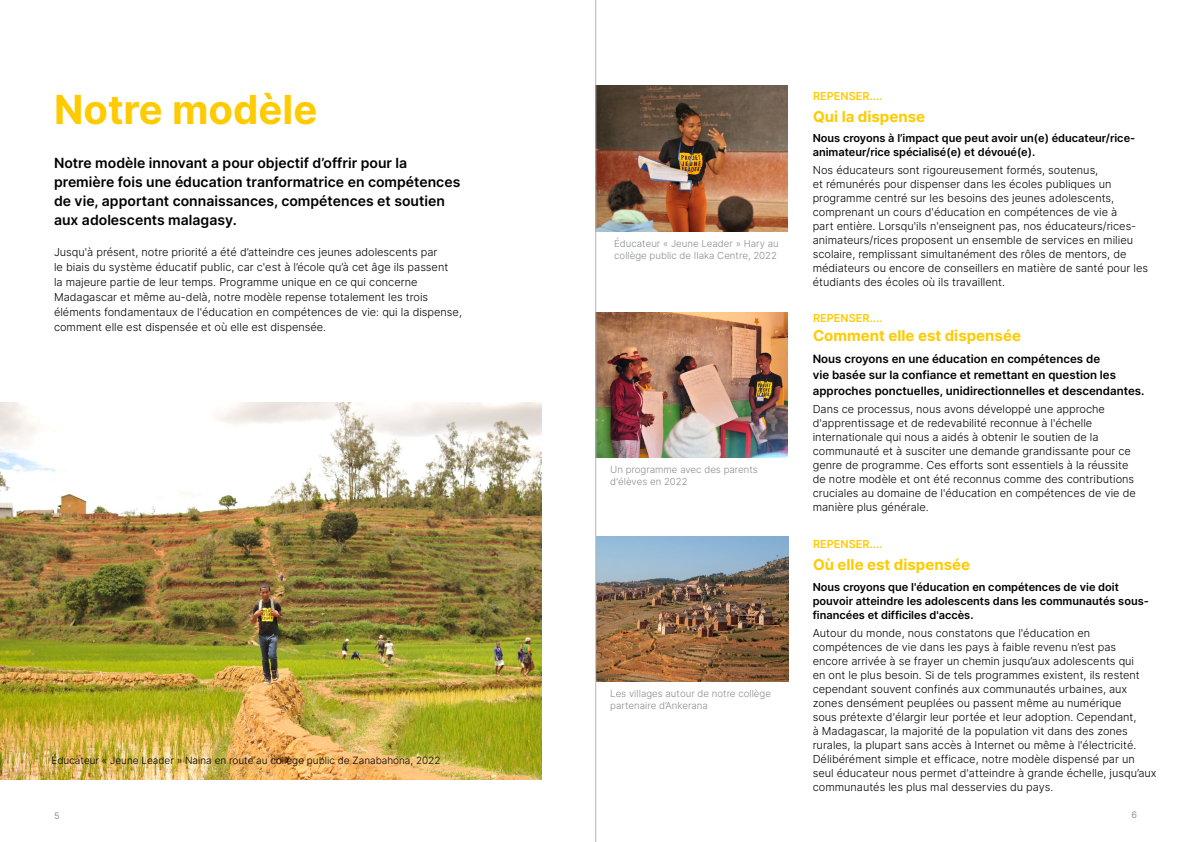
<style>
.page{position:relative;width:1191px;height:842px;background:#fff}
.page>*{position:absolute;margin:0;border:0;box-sizing:border-box;transform-origin:0 0}
.t1{font:700 40px "Inter";color:#fecb00}
.t2{font:700 15px "Inter";color:#fecb00}
.t3{font:600 14px/19px "Inter";color:#000}
.t4{font:600 11.5px/16px "Inter";color:#000}
.t5{font:300 11px/14px "Inter";color:#000}
.t6{font:600 11px/14px "Inter";color:#000}
.t7{font:600 11px "Inter";color:#fecb00}
.t8{font:300 10px "Inter";color:#000}
.t9{font:300 9.7px/11.6px "Inter";color:#8a8c8e}
.t10{font:9px "Inter";color:#8a8c8e}
</style>
<div class="page">
<img style="left:0;top:402px;width:541px;height:377px">
<img style="left:596px;top:86px;width:191px;height:145px">
<img style="left:596px;top:312px;width:191px;height:146px">
<img style="left:596px;top:536px;width:192px;height:146px">
<hr style="left:595px;top:0;width:1px;height:842px;background:#b3b5b8">
<h1 class="t1" style="left:54px;top:80px;width:265px">Notre modèle</h1>
<p class="t3" style="left:54px;top:153px;width:408px">Notre modèle innovant a pour objectif d’offrir pour la première fois une éducation tranformatrice en compétences de vie, apportant connaissances, compétences et soutien aux adolescents malagasy.</p>
<p class="t5" style="left:54px;top:244px;width:409px;line-height:15px">Jusqu'à présent, notre priorité a été d’atteindre ces jeunes adolescents par<br>le biais du système éducatif public, car c'est à l’école qu’à cet âge ils passent<br>la majeure partie de leur temps. Programme unique en ce qui concerne Madagascar et même au-delà, notre modèle repense totalement les trois éléments fondamentaux de l'éducation en compétences de vie: qui la dispense, comment elle est dispensée et où elle est dispensée.</p>
<p class="t8" style="left:51px;top:753px;width:390px">Éducateur « Jeune Leader » Naina en route au collège public de Zanabahona, 2022</p>
<p class="t9" style="left:614px;top:238px;width:166px">Éducateur « Jeune Leader » Hary au collège public de Ilaka Centre, 2022</p>
<p class="t9" style="left:610px;top:464px;width:149px">Un programme avec des parents d'élèves en 2022</p>
<p class="t9" style="left:610px;top:688px;width:162px">Les villages autour de notre collège partenaire d’Ankerana</p>
<p class="t7" style="left:813px;top:88px;width:71px">REPENSER....</p>
<h2 class="t2" style="left:813px;top:105px;width:114px">Qui la dispense</h2>
<p class="t6" style="left:812px;top:131px;width:324px">Nous croyons à l’impact que peut avoir un(e) éducateur/rice&shy;animateur/rice spécialisé(e) et dévoué(e).</p>
<p class="t5" style="left:812px;top:163px;width:337px">Nos éducateurs sont rigoureusement formés, soutenus,<br>et rémunérés pour dispenser dans les écoles publiques un programme centré sur les besoins des jeunes adolescents, comprenant un cours d'éducation en compétences de vie à<br>part entière. Lorsqu'ils n'enseignent pas, nos éducateurs/rices&shy;animateurs/rices proposent un ensemble de services en milieu scolaire, remplissant simultanément des rôles de mentors, de médiateurs ou encore de conseillers en matière de santé pour les étudiants des écoles où ils travaillent.</p>
<p class="t7" style="left:813px;top:310px;width:71px">REPENSER....</p>
<h2 class="t2" style="left:813px;top:325px;width:209px">Comment elle est dispensée</h2>
<p class="t4" style="left:812px;top:350px;width:333px">Nous croyons en une éducation en compétences de<br>vie basée sur la confiance et remettant en question les approches ponctuelles, unidirectionnelles et descendantes.</p>
<p class="t5" style="left:812px;top:402px;width:325px">Dans ce processus, nous avons développé une approche d'apprentissage et de redevabilité reconnue à l'échelle internationale qui nous a aidés à obtenir le soutien de la communauté et à susciter une demande grandissante pour ce genre de programme. Ces efforts sont essentiels à la réussite de notre modèle et ont été reconnus comme des contributions cruciales au domaine de l'éducation en compétences de vie de manière plus générale.</p>
<p class="t7" style="left:813px;top:536px;width:71px">REPENSER....</p>
<h2 class="t2" style="left:813px;top:553px;width:159px">Où elle est dispensée</h2>
<p class="t6" style="left:812px;top:579px;width:338px">Nous croyons que l'éducation en compétences de vie doit pouvoir atteindre les adolescents dans les communautés sous&shy;financées et difficiles d'accès.</p>
<p class="t5" style="left:812px;top:626px;width:345px">Autour du monde, nous constatons que l'éducation en compétences de vie dans les pays à faible revenu n’est pas<br>encore arrivée à se frayer un chemin jusqu’aux adolescents qui<br>en ont le plus besoin. Si de tels programmes existent, ils restent cependant souvent confinés aux communautés urbaines, aux zones densément peuplées ou passent même au numérique<br>sous prétexte d'élargir leur portée et leur adoption. Cependant,<br>à Madagascar, la majorité de la population vit dans des zones rurales, la plupart sans accès à Internet ou même à l'électricité.<br>Délibérément simple et efficace, notre modèle dispensé par un seul éducateur nous permet d'atteindre à grande échelle, jusqu’aux communautés les plus mal desservies du pays.</p>
<p class="t10" style="left:54px;top:809px;width:7px">5</p>
<p class="t10" style="left:1131px;top:808px;width:7px">6</p>
</div>
